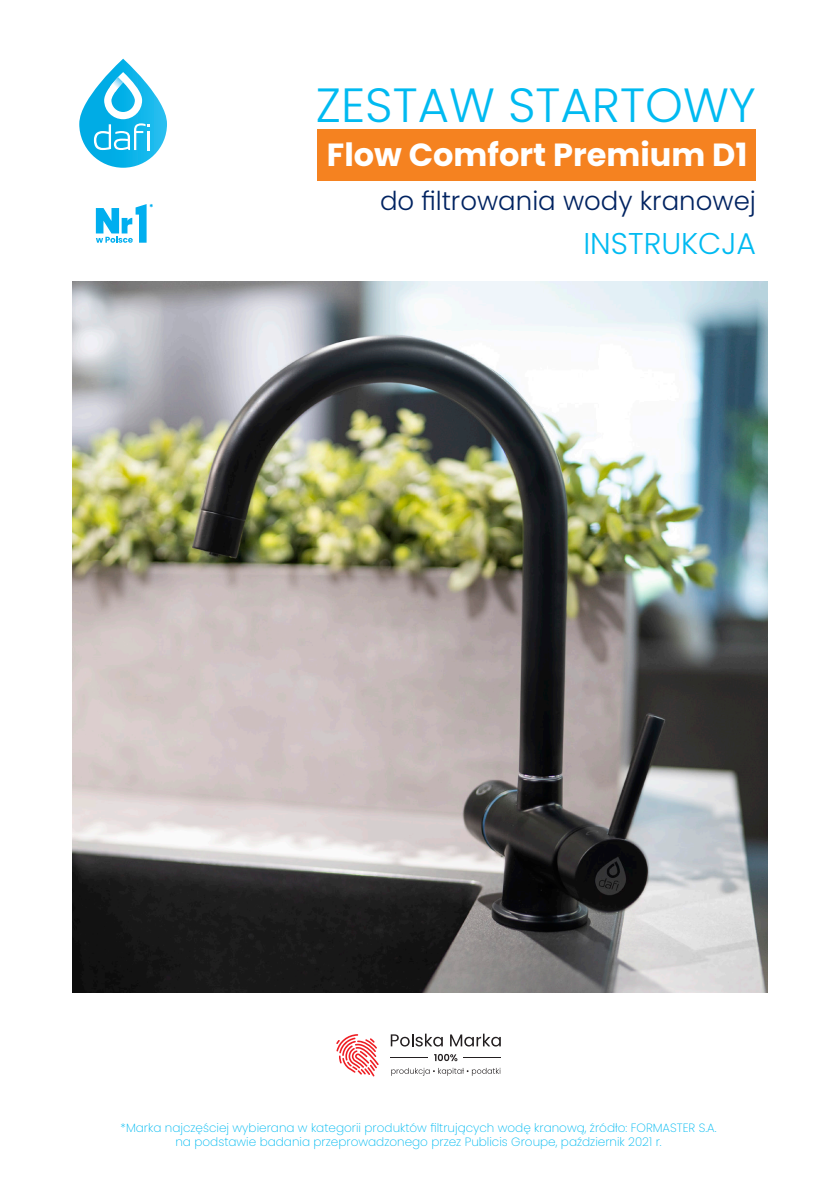
<style>
.page{position:relative;width:840px;height:1191px;background:#fff}
.page>*{position:absolute;margin:0;border:0;box-sizing:border-box;transform-origin:0 0}
.t1{font:300 48px "Poppins";color:#00baf1}
.t2{font:700 32px "Poppins";color:#fff}
.t3{font:300 30px "Poppins";color:#00baf1}
.t4{font:300 26px "Poppins";color:#002361}
.t5{font:200 12px "Poppins";color:#00baf1}
</style>
<div class="page">
<div style="left:317px;top:129px;width:438px;height:52px;background:#f58220"></div>
<img style="left:72px;top:281px;width:695px;height:711px">
<svg style="left:336px;top:1034px;width:42px;height:42px"></svg>
<svg style="left:390px;top:1033px;width:52px;height:13px"></svg>
<svg style="left:450px;top:1033px;width:50px;height:13px"></svg>
<hr style="left:390px;top:1057px;width:38px;height:1px;background:#231f20">
<hr style="left:463px;top:1057px;width:37px;height:1px;background:#231f20">
<svg style="left:391px;top:1067px;width:109px;height:8px"></svg>
<svg style="left:434px;top:1054px;width:23px;height:7px"></svg>
<svg style="left:96px;top:204px;width:57px;height:39px"></svg>
<svg style="left:79px;top:59px;width:88px;height:109px"></svg>
<p class="t1" style="left:316px;top:78px;width:441px">ZESTAW STARTOWY</p>
<p class="t2" style="left:327px;top:137px;width:422px">Flow Comfort Premium D1</p>
<p class="t4" style="left:380px;top:186px;width:377px">do filtrowania wody kranowej</p>
<p class="t3" style="left:583px;top:227px;width:174px">INSTRUKCJA</p>
<p class="t5" style="left:120px;top:1120px;width:597px">*Marka najczęściej wybierana w kategorii produktów filtrujących wodę kranową, źródło: FORMASTER S.A.</p>
<p class="t5" style="left:175px;top:1134px;width:487px">na podstawie badania przeprowadzonego przez Publicis Groupe, październik 2021 r.</p>
</div>
